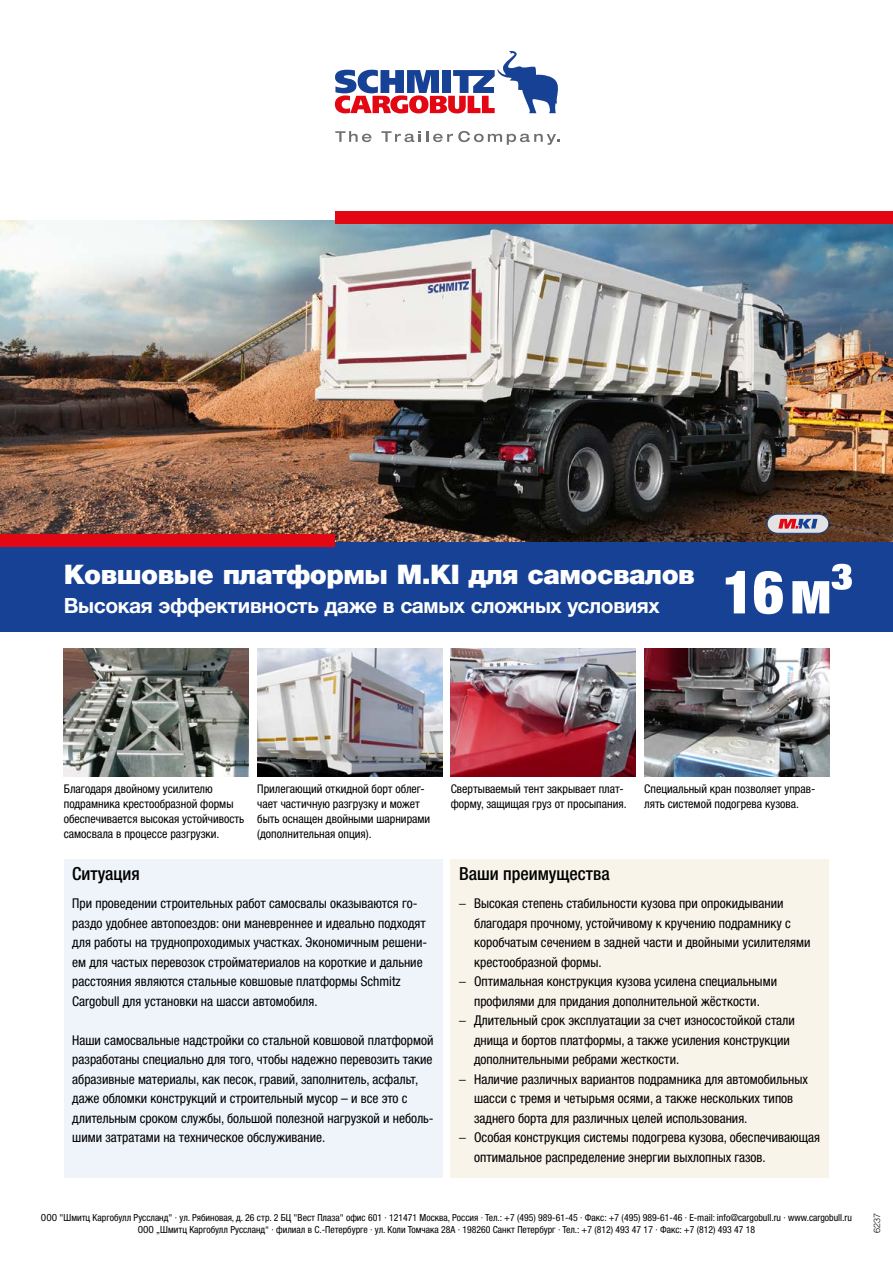
<style>
.page{position:relative;width:893px;height:1263px;background:#fff}
.page>*{position:absolute;margin:0;border:0;box-sizing:border-box;transform-origin:0 0}
.t1{font:900 condensed 60px "Helvetica Neue LTW1 G";color:#fff}
.t2{font:900 27px "Helvetica Neue LTW1 G";letter-spacing:-.02em;color:#fff}
.t3{font:700 21px "Helvetica Neue LTW1 G";letter-spacing:-.02em;color:#fff}
.t4{font:500 condensed 18px "Helvetica Neue LTW1 G";color:#000}
.t5{font:condensed 13.5px/19.5px "Helvetica Neue LTW1 G";color:#000}
.t6{font:condensed 12px/15px "Helvetica Neue LTW1 G";color:#000}
.t7{font:condensed 9.75px/12px "Helvetica Neue LTW1 G";color:#000;text-align:center}
.t8{font:300 9px "Helvetica Neue LTW1 G";color:#000}
.s1{font-family:"Helvetica Neue LT Std";font-weight:300;font-stretch:normal}
</style>
<div class="page">
<img style="left:0;top:220px;width:893px;height:322px">
<img style="left:64px;top:648px;width:185px;height:128px">
<img style="left:257px;top:648px;width:185px;height:128px">
<img style="left:451px;top:648px;width:185px;height:128px">
<img style="left:644px;top:648px;width:185px;height:128px">
<svg style="left:335px;top:51px;width:223px;height:62px"></svg>
<svg style="left:335px;top:131px;width:36px;height:11px"></svg>
<svg style="left:381px;top:131px;width:178px;height:14px"></svg>
<div style="left:0;top:542px;width:893px;height:89px;background:#164194"></div>
<div style="left:335px;top:212px;width:558px;height:12px;background:#e30613"></div>
<div style="left:0;top:534px;width:335px;height:12px;background:#e30613"></div>
<svg style="left:766px;top:513px;width:64px;height:21px"></svg>
<div style="left:64px;top:859px;width:378px;height:319px;background:#eff4fb"></div>
<div style="left:451px;top:859px;width:378px;height:319px;background:#f9f4ea"></div>
<h2 class="t2" style="left:64px;top:558px;width:633px">Ковшовые платформы M.KI для самосвалов</h2>
<h3 class="t3" style="left:64px;top:593px;width:597px">Высокая эффективность даже в самых сложных условиях</h3>
<h1 class="t1" style="left:723px;top:556px;width:132px">16м³</h1>
<p class="t6" style="left:64px;top:781px;width:182px">Благодаря двойному усилителю подрамника крестообразной формы обеспечивается высокая устойчивость самосвала в процессе разгрузки.</p>
<p class="t6" style="left:257px;top:781px;width:175px">Прилегающий откидной борт облег&shy;чает частичную разгрузку и может быть оснащен двойными шарнирами (дополнительная опция).</p>
<p class="t6" style="left:644px;top:781px;width:173px">Специальный кран позволяет управ&shy;лять системой подогрева кузова.</p>
<p class="t6" style="left:451px;top:781px;width:177px">Свертываемый тент закрывает плат&shy;форму, защищая груз от просыпания.</p>
<h3 class="t4" style="left:72px;top:863px;width:69px">Ситуация</h3>
<p class="t5" style="left:72px;top:894px;width:356px">При проведении строительных работ самосвалы оказываются го&shy;раздо удобнее автопоездов: они маневреннее и идеально подходят для работы на труднопроходимых участках. Экономичным решени&shy;ем для частых перевозок стройматериалов на короткие и дальние расстояния являются стальные ковшовые платформы Schmitz Cargobull для установки на шасси автомобиля.</p>
<p class="t5" style="left:72px;top:1030px;width:363px">Наши самосвальные надстройки со стальной ковшовой платформой разработаны специально для того, чтобы надежно перевозить такие абразивные материалы, как песок, гравий, заполнитель, асфальт, даже обломки конструкций и строительный мусор – и все это с длительным сроком службы, большой полезной нагрузкой и неболь&shy;шими затратами на техническое обслуживание.</p>
<h3 class="t4" style="left:459px;top:863px;width:152px">Ваши преимущества</h3>
<p class="t5" style="left:474px;top:894px;width:338px;text-indent:-15px"><span class="s1">–</span> Высокая степень стабильности кузова при опрокидывании благодаря прочному, устойчивому к кручению подрамнику с коробчатым сечением в задней части и двойными усилителями крестообразной формы.</p>
<p class="t5" style="left:459px;top:972px;width:319px;text-align:center"><span class="s1">–</span> Оптимальная конструкция кузова усилена специальными профилями для придания дополнительной жёсткости.</p>
<p class="t5" style="left:474px;top:1011px;width:322px;text-indent:-15px"><span class="s1">–</span> Длительный срок эксплуатации за счет износостойкой стали днища и бортов платформы, а также усиления конструкции дополнительными ребрами жесткости.</p>
<p class="t5" style="left:474px;top:1069px;width:335px;text-indent:-15px"><span class="s1">–</span> Наличие различных вариантов подрамника для автомобильных шасси с тремя и четырьмя осями, а также нескольких типов заднего борта для различных целей использования.</p>
<p class="t5" style="left:474px;top:1128px;width:347px;text-indent:-15px"><span class="s1">–</span> Особая конструкция системы подогрева кузова, обеспечивающая оптимальное распределение энергии выхлопных газов.</p>
<p class="t7" style="left:41px;top:1212px;width:812px">ООО "Шмитц Каргобулл Руссланд" · ул. Рябиновая, д. 26 стр. 2 БЦ "Вест Плаза" офис 601 · 121471 Москва, Россия · Тел.: +7 (495) 989-61-45 · Факс: +7 (495) 989-61-46 · E-mail: info@cargobull.ru · www.cargobull.ru<br>ООО „Шмитц Каргобулл Руссланд“ · филиал в С.-Петербурге · ул. Коли Томчака 28А · 198260 Санкт Петербург · Тел.: +7 (812) 493 47 17 · Факс: +7 (812) 493 47 18</p>
<p class="t8" style="left:871px;top:1233px;width:22px;rotate:-90deg">6237</p>
</div>
